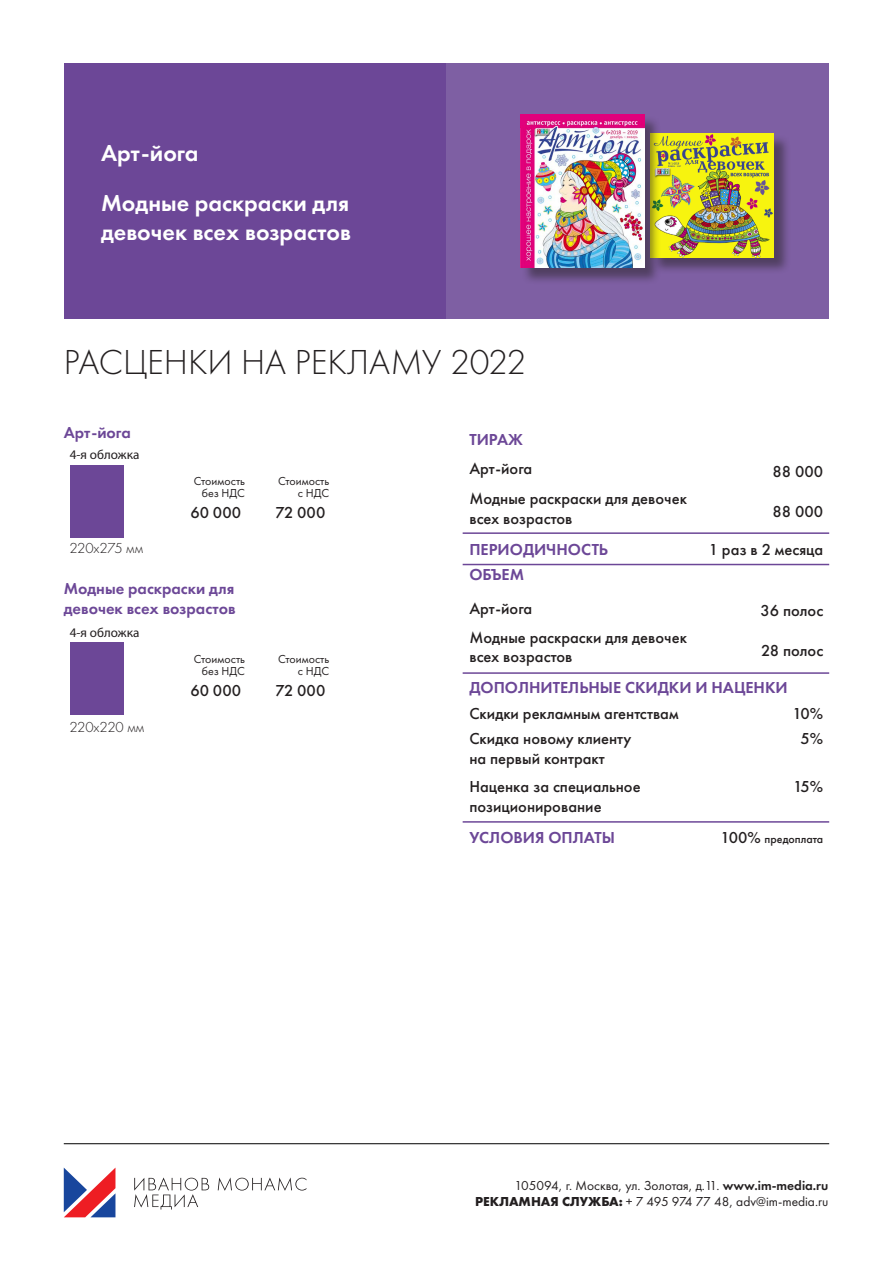
<style>
.page{position:relative;width:893px;height:1263px;background:#fff}
.page>*{position:absolute;margin:0;border:0;box-sizing:border-box;transform-origin:0 0}
.t1{font:300 36px "Futura PT";color:#231f20}
.t2{font:600 24px/28.8px "Futura PT";color:#fff}
.t3{font:500 16.5px/19.8px "Futura PT";color:#231f20}
.t4{font:600 16.5px/19.8px "Futura PT";color:#6c4797}
.t5{font:300 15px "Futura PT";color:#231f20}
.t6{font:13.5px "Futura PT";color:#231f20}
.t7{font:13.2px "Myriad Pro";color:#231f20}
.t8{font:12px "Futura PT";color:#231f20}
.t9{font:500 12px "Futura PT";color:#231f20}
.s1{font-size:16.5px}
.s2{font-weight:600}
.s3{font-weight:700}
</style>
<div class="page">
<div style="left:64px;top:64px;width:382px;height:255px;background:#6c4797"></div>
<div style="left:446px;top:64px;width:383px;height:255px;background:#7e5fa3"></div>
<div style="left:651px;top:134px;width:140px;height:141px;background:#231f20;opacity:.5"></div>
<img style="left:661px;top:133px;width:113px;height:124px">
<div style="left:70px;top:465px;width:53px;height:72px;background:#6c4797"></div>
<div style="left:70px;top:643px;width:53px;height:72px;background:#6c4797"></div>
<hr style="left:463px;top:564px;width:366px;height:1px;background:#6c4797">
<hr style="left:463px;top:532px;width:366px;height:2px;background:#6c4797">
<hr style="left:463px;top:672px;width:366px;height:2px;background:#6c4797">
<hr style="left:463px;top:821px;width:366px;height:2px;background:#6c4797">
<div style="left:522px;top:116px;width:139px;height:169px;background:#231f20;opacity:.5"></div>
<img style="left:521px;top:115px;width:123px;height:153px">
<svg style="left:64px;top:1168px;width:51px;height:49px"></svg>
<svg style="left:218px;top:1177px;width:88px;height:14px"></svg>
<svg style="left:134px;top:1177px;width:75px;height:32px"></svg>
<hr style="left:64px;top:1143px;width:765px;height:1px;background:#000">
<p class="t2" style="left:101px;top:138px;width:99px">Арт-йога</p>
<p class="t2" style="left:101px;top:188px;width:252px">Модные раскраски для девочек всех возрастов</p>
<p class="t1" style="left:64px;top:342px;width:464px">РАСЦЕНКИ НА РЕКЛАМУ 2022</p>
<p class="t4" style="left:64px;top:423px;width:68px">Арт-йога</p>
<p class="t7" style="left:70px;top:447px;width:71px">4-я обложка</p>
<p class="t5" style="left:69px;top:540px;width:75px">220x275 мм</p>
<p class="t8" style="left:194px;top:474px;width:53px">Стоимость</p>
<p class="t8" style="left:202px;top:486px;width:45px">без НДС</p>
<p class="t8" style="left:278px;top:474px;width:53px">Стоимость</p>
<p class="t8" style="left:298px;top:486px;width:33px">с НДС</p>
<p class="t3" style="left:190px;top:502px;width:52px">60 000</p>
<p class="t3" style="left:276px;top:502px;width:51px">72 000</p>
<p class="t4" style="left:64px;top:579px;width:173px">Модные раскраски для девочек всех возрастов</p>
<p class="t7" style="left:70px;top:625px;width:71px">4-я обложка</p>
<p class="t5" style="left:69px;top:718px;width:76px">220x220 мм</p>
<p class="t8" style="left:194px;top:652px;width:53px">Стоимость</p>
<p class="t8" style="left:202px;top:664px;width:45px">без НДС</p>
<p class="t8" style="left:278px;top:652px;width:53px">Стоимость</p>
<p class="t8" style="left:298px;top:664px;width:33px">с НДС</p>
<p class="t3" style="left:190px;top:680px;width:52px">60 000</p>
<p class="t3" style="left:276px;top:680px;width:51px">72 000</p>
<p class="t4" style="left:469px;top:429px;width:55px">ТИРАЖ</p>
<p class="t3" style="left:469px;top:459px;width:64px">Арт-йога</p>
<p class="t3" style="left:773px;top:461px;width:52px">88 000</p>
<p class="t3" style="left:469px;top:488px;width:219px">Модные раскраски для девочек всех возрастов</p>
<p class="t3" style="left:773px;top:502px;width:52px">88 000</p>
<p class="t4" style="left:469px;top:539px;width:140px">ПЕРИОДИЧНОСТЬ</p>
<p class="t3" style="left:709px;top:540px;width:116px">1 раз в 2 месяца</p>
<p class="t4" style="left:469px;top:565px;width:56px">ОБЪЕМ</p>
<p class="t3" style="left:469px;top:599px;width:64px">Арт-йога</p>
<p class="t3" style="left:760px;top:601px;width:64px">36 полос</p>
<p class="t3" style="left:469px;top:627px;width:219px">Модные раскраски для девочек всех возрастов</p>
<p class="t3" style="left:761px;top:640px;width:64px">28 полос</p>
<p class="t4" style="left:469px;top:678px;width:320px">ДОПОЛНИТЕЛЬНЫЕ СКИДКИ И НАЦЕНКИ</p>
<p class="t3" style="left:469px;top:703px;width:211px">Скидки рекламным агентствам</p>
<p class="t3" style="left:792px;top:703px;width:32px">10%</p>
<p class="t3" style="left:469px;top:729px;width:164px">Cкидка новому клиенту</p>
<p class="t3" style="left:469px;top:749px;width:137px">на первый контракт</p>
<p class="t3" style="left:800px;top:729px;width:24px">5%</p>
<p class="t3" style="left:469px;top:777px;width:173px">Наценка за специальное позиционирование</p>
<p class="t3" style="left:793px;top:777px;width:32px">15%</p>
<p class="t4" style="left:469px;top:828px;width:147px">УСЛОВИЯ ОПЛАТЫ</p>
<p class="t9" style="left:721px;top:832px;width:104px"><span class="s1">100%</span> предоплата</p>
<p class="t6" style="left:514px;top:1177px;width:315px">105094, г. Москва, ул. Золотая, д.11. <span class="s2">www.im-media.ru</span></p>
<p class="t6" style="left:475px;top:1193px;width:355px"><span class="s3">РЕКЛАМНАЯ СЛУЖБА:</span> + 7 495 974 77 48, adv@im-media.ru</p>
</div>
